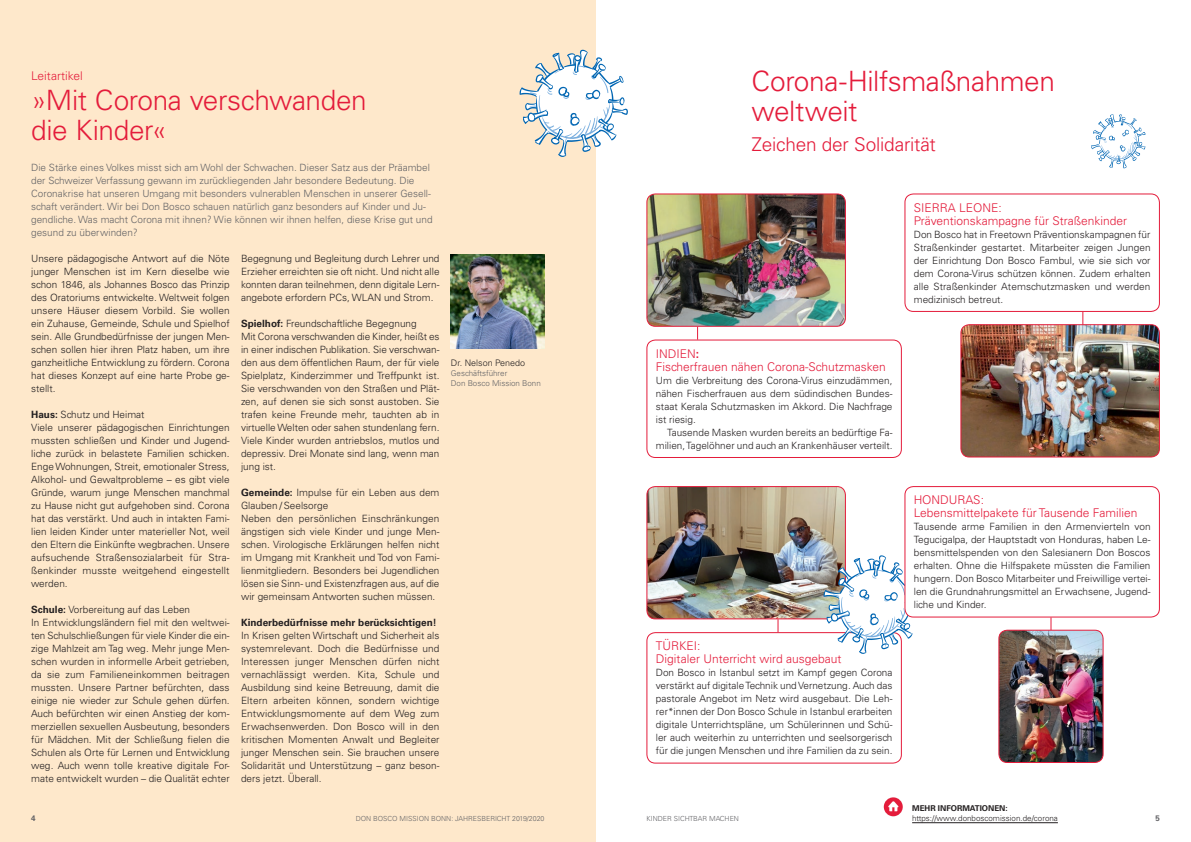
<style>
.page{position:relative;width:1191px;height:842px;background:#fff}
.page>*{position:absolute;margin:0;border:0;box-sizing:border-box;transform-origin:0 0}
._101_Titel_1{font:300 28px/30px "Univers LT Std";letter-spacing:-.015em;color:#e41c3b}
.t1{font:300 19px "Univers LT Std";letter-spacing:-.01em;color:#e41c3b}
._99_H_Land{font:300 12px/13px "Univers LT Std";color:#e41c3b}
._201_Standard_O{font:300 10px/13px "Univers LT Std";color:#231f20;text-align:justify}
._202_Standard_O_AO{font:300 10px/13px "Univers LT Std";color:#231f20;text-align:justify}
._104_Anleser{font:300 10px/13px "Univers LT Std";color:#636366}
._202_Standard_O_AO-2{font:700 10px "Univers LT Std";color:#231f20}
._103_AutorIn{font:300 9px "Univers LT Std";color:#231f20}
.t2{font:300 8px "Univers LT Std";color:#231f20}
._103_AutorIn_Funktio{font:300 8px/10px "Univers LT Std";color:#636366}
.t3{font:700 8px "Univers LT Std";color:#231f20}
.t4{font:700 8px "Univers LT Std";color:#636366}
.t5{font:300 7px "Univers LT Std";color:#636366}
.s1{font-weight:700}
</style>
<div class="page">
<div style="left:0;top:0;width:595px;height:842px;background:#fee8cb"></div>
<svg style="left:697px;top:327px;width:1px;height:13px"></svg>
<svg style="left:777px;top:619px;width:1px;height:13px"></svg>
<svg style="left:1082px;top:312px;width:1px;height:12px"></svg>
<svg style="left:1050px;top:617px;width:1px;height:13px"></svg>
<img style="left:451px;top:255px;width:93px;height:93px">
<img style="left:647px;top:194px;width:198px;height:132px">
<div style="left:646px;top:194px;width:199px;height:133px;border:1px solid #e41c3b;border-radius:8px"></div>
<img style="left:647px;top:487px;width:198px;height:132px">
<div style="left:646px;top:486px;width:199px;height:133px;border:1px solid #e41c3b;border-radius:8px"></div>
<img style="left:961px;top:325px;width:198px;height:132px">
<div style="left:960px;top:324px;width:199px;height:133px;border:1px solid #e41c3b;border-radius:8px"></div>
<hr style="left:912px;top:822px;width:146px;height:1px;background:#231f20">
<svg style="left:883px;top:797px;width:19px;height:19px"></svg>
<div style="left:646px;top:340px;width:255px;height:118px;border:1px solid #e41c3b;border-radius:9px"></div>
<div style="left:646px;top:632px;width:255px;height:131px;border:1px solid #e41c3b;border-radius:9px"></div>
<div style="left:904px;top:194px;width:255px;height:118px;border:1px solid #e41c3b;border-radius:9px"></div>
<svg style="left:519px;top:50px;width:109px;height:107px"></svg>
<svg style="left:823px;top:555px;width:100px;height:99px"></svg>
<img style="left:999px;top:630px;width:104px;height:132px">
<div style="left:998px;top:630px;width:105px;height:133px;border:1px solid #e41c3b;border-radius:8px"></div>
<div style="left:905px;top:487px;width:254px;height:130px;background:#fff;border-radius:9px"></div>
<div style="left:904px;top:486px;width:255px;height:131px;border:1px solid #e41c3b;border-radius:9px"></div>
<svg style="left:1091px;top:114px;width:54px;height:54px"></svg>
<p class="_99_H_Land" style="left:31px;top:69px;width:53px">Leitartikel</p>
<p class="_101_Titel_1" style="left:31px;top:85px;width:337px">»Mit Corona verschwanden die Kinder«</p>
<p class="_104_Anleser" style="left:31px;top:161px;width:403px">Die Stärke eines Volkes misst sich am Wohl der Schwachen. Dieser Satz aus der Präambel der Schweizer Verfassung gewann im zurückliegenden Jahr besondere Bedeutung. Die Coronakrise hat unseren Umgang mit besonders vulnerablen Menschen in unserer Gesell&shy;schaft verändert. Wir bei Don Bosco schauen natürlich ganz besonders auf Kinder und Ju&shy;gendliche. Was macht Corona mit ihnen? Wie können wir ihnen helfen, diese Krise gut und gesund zu überwinden?</p>
<p class="_202_Standard_O_AO" style="left:31px;top:252px;width:200px">Unsere pädagogische Antwort auf die Nöte junger Menschen ist im Kern dieselbe wie schon 1846, als Johannes Bosco das Prinzip des Oratoriums entwickelte. Weltweit folgen unsere Häuser diesem Vorbild. Sie wollen ein Zuhause, Gemeinde, Schule und Spielhof sein. Alle Grundbedürfnisse der jungen Men&shy;schen sollen hier ihren Platz haben, um ihre ganzheitliche Entwicklung zu fördern. Corona hat dieses Konzept auf eine harte Probe ge&shy;stellt.</p>
<p class="_202_Standard_O_AO" style="left:31px;top:408px;width:115px"><span class="s1">Haus:</span> Schutz und Heimat</p>
<p class="_201_Standard_O" style="left:31px;top:421px;width:200px">Viele unserer pädagogischen Einrichtungen mussten schließen und Kinder und Jugend&shy;liche zurück in belastete Familien schicken.<br>Enge Wohnungen, Streit, emotionaler Stress, Alkohol- und Gewaltprobleme – es gibt viele Gründe, warum junge Menschen manchmal zu Hause nicht gut aufgehoben sind. Corona hat das verstärkt. Und auch in intakten Fami&shy;lien leiden Kinder unter materieller Not, weil den Eltern die Einkünfte wegbrachen. Unsere aufsuchende Straßensozialarbeit für Stra&shy;ßenkinder musste weitgehend eingestellt werden.</p>
<p class="_202_Standard_O_AO" style="left:31px;top:603px;width:160px"><span class="s1">Schule:</span> Vorbereitung auf das Leben</p>
<p class="_201_Standard_O" style="left:31px;top:616px;width:200px">In Entwicklungsländern fiel mit den weltwei&shy;ten Schulschließungen für viele Kinder die ein&shy;zige Mahlzeit am Tag weg. Mehr junge Men&shy;schen wurden in informelle Arbeit getrieben, da sie zum Familieneinkommen beitragen mussten. Unsere Partner befürchten, dass einige nie wieder zur Schule gehen dürfen.<br>Auch befürchten wir einen Anstieg der kom&shy;merziellen sexuellen Ausbeutung, besonders für Mädchen. Mit der Schließung fielen die Schulen als Orte für Lernen und Entwicklung weg. Auch wenn tolle kreative digitale For&shy;mate entwickelt wurden – die Qualität echter</p>
<p class="_201_Standard_O" style="left:241px;top:252px;width:200px">Begegnung und Begleitung durch Lehrer und Erzieher erreichten sie oft nicht. Und nicht alle konnten daran teilnehmen, denn digitale Lern&shy;angebote erfordern PCs, WLAN und Strom.</p>
<p class="_202_Standard_O_AO" style="left:241px;top:317px;width:177px"><span class="s1">Spielhof:</span> Freundschaftliche Begegnung</p>
<p class="_201_Standard_O" style="left:241px;top:330px;width:200px">Mit Corona verschwanden die Kinder, heißt es in einer indischen Publikation. Sie verschwan&shy;den aus dem öffentlichen Raum, der für viele Spielplatz, Kinderzimmer und Treffpunkt ist.<br>Sie verschwanden von den Straßen und Plät&shy;zen, auf denen sie sich sonst austoben. Sie trafen keine Freunde mehr, tauchten ab in virtuelle Welten oder sahen stundenlang fern.<br>Viele Kinder wurden antriebslos, mutlos und depressiv. Drei Monate sind lang, wenn man jung ist.</p>
<p class="_202_Standard_O_AO" style="left:241px;top:486px;width:200px"><span class="s1">Gemeinde:</span> Impulse für ein Leben aus dem<br>Glauben / Seelsorge</p>
<p class="_201_Standard_O" style="left:241px;top:512px;width:200px">Neben den persönlichen Einschränkungen ängstigen sich viele Kinder und junge Men&shy;schen. Virologische Erklärungen helfen nicht im Umgang mit Krankheit und Tod von Fami&shy;lienmitgliedern. Besonders bei Jugendlichen lösen sie Sinn- und Existenzfragen aus, auf die wir gemeinsam Antworten suchen müssen.</p>
<p class="_202_Standard_O_AO-2" style="left:241px;top:616px;width:197px">Kinderbedürfnisse mehr berücksichtigen!</p>
<p class="_201_Standard_O" style="left:241px;top:629px;width:200px">In Krisen gelten Wirtschaft und Sicherheit als systemrelevant. Doch die Bedürfnisse und Interessen junger Menschen dürfen nicht vernachlässigt werden. Kita, Schule und Ausbildung sind keine Betreuung, damit die Eltern arbeiten können, sondern wichtige Entwicklungsmomente auf dem Weg zum Erwachsenwerden. Don Bosco will in den kritischen Momenten Anwalt und Begleiter junger Menschen sein. Sie brauchen unsere Solidarität und Unterstützung – ganz beson&shy;ders jetzt. Überall.</p>
<p class="_103_AutorIn" style="left:451px;top:357px;width:76px">Dr. Nelson Penedo</p>
<p class="_103_AutorIn_Funktio" style="left:451px;top:368px;width:91px">Geschäftsführer<br>Don Bosco Mission Bonn</p>
<h1 class="_101_Titel_1" style="left:751px;top:66px;width:305px">Corona-Hilfsmaßnahmen weltweit</h1>
<h2 class="t1" style="left:751px;top:133px;width:186px">Zeichen der Solidarität</h2>
<p class="_99_H_Land" style="left:656px;top:347px;width:231px">INDIEN<span class="s1">:<br></span>Fischerfrauen nähen Corona-Schutzmasken</p>
<p class="_201_Standard_O" style="left:656px;top:374px;width:238px">Um die Verbreitung des Corona-Virus einzudämmen, nähen Fischerfrauen aus dem südindischen Bundes&shy;staat Kerala Schutzmasken im Akkord. Die Nachfrage ist riesig.</p>
<p class="_201_Standard_O" style="left:656px;top:426px;width:238px;text-align:right">Tausende Masken wurden bereits an bedürftige Fa&shy;milien, Tagelöhner und auch an Krankenhäuser verteilt.</p>
<p class="_99_H_Land" style="left:656px;top:639px;width:187px">TÜRKEI:<br>Digitaler Unterricht wird ausgebaut</p>
<p class="_201_Standard_O" style="left:656px;top:666px;width:238px">Don Bosco in Istanbul setzt im Kampf gegen Corona verstärkt auf digitale Technik und Vernetzung. Auch das pastorale Angebot im Netz wird ausgebaut. Die Leh&shy;rer*innen der Don Bosco Schule in Istanbul erarbeiten digitale Unterrichtspläne, um Schülerinnen und Schü&shy;ler auch weiterhin zu unterrichten und seelsorgerisch für die jungen Menschen und ihre Familien da zu sein.</p>
<p class="_99_H_Land" style="left:914px;top:201px;width:215px">SIERRA LEONE:<br>Präventionskampagne für Straßenkinder</p>
<p class="_201_Standard_O" style="left:914px;top:227px;width:238px">Don Bosco hat in Freetown Präventionskampagnen für Straßenkinder gestartet. Mitarbeiter zeigen Jungen der Einrichtung Don Bosco Fambul, wie sie sich vor dem Corona-Virus schützen können. Zudem erhalten alle Straßenkinder Atemschutzmasken und werden medizinisch betreut.</p>
<p class="_99_H_Land" style="left:914px;top:493px;width:225px">HONDURAS:<br>Lebensmittelpakete für Tausende Familien</p>
<p class="_201_Standard_O" style="left:914px;top:520px;width:238px">Tausende arme Familien in den Armenvierteln von Tegucigalpa, der Hauptstadt von Honduras, haben Le&shy;bensmittelspenden von den Salesianern Don Boscos erhalten. Ohne die Hilfspakete müssten die Familien hungern. Don Bosco Mitarbeiter und Freiwillige vertei&shy;len die Grundnahrungsmittel an Erwachsene, Jugend&shy;liche und Kinder.</p>
<p class="t3" style="left:912px;top:803px;width:97px">MEHR INFORMATIONEN:</p>
<p class="t2" style="left:912px;top:813px;width:147px">https://www.donboscomission.de/corona</p>
<p class="t4" style="left:31px;top:813px;width:6px">4</p>
<p class="t5" style="left:356px;top:814px;width:190px">DON BOSCO MISSION BONN: JAHRESBERICHT 2019/2020</p>
<p class="t5" style="left:646px;top:814px;width:94px">KINDER SICHTBAR MACHEN</p>
<p class="t4" style="left:1155px;top:813px;width:6px">5</p>
</div>
